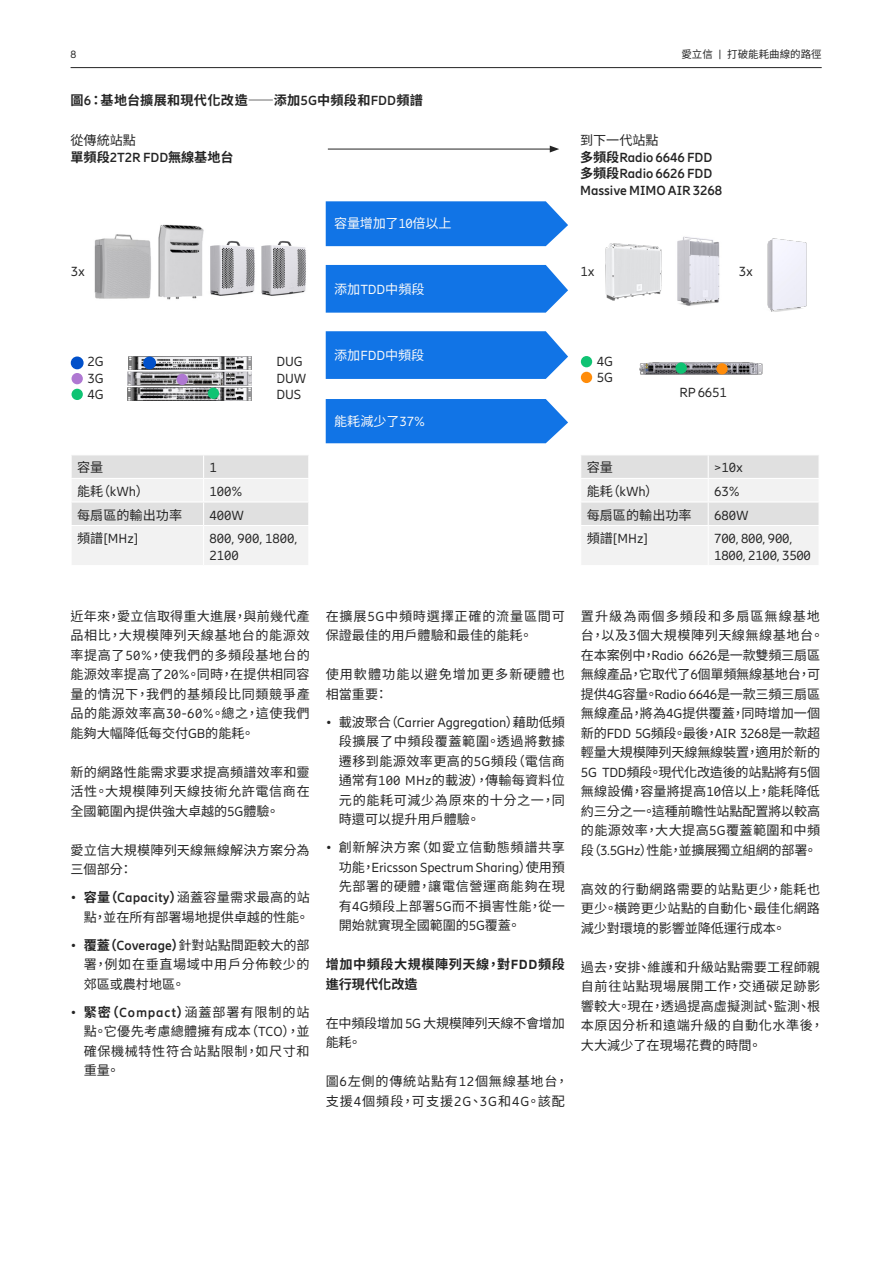
<style>
.page{position:relative;width:893px;height:1263px;background:#fff}
.page>*{position:absolute;margin:0;border:0;box-sizing:border-box;transform-origin:0 0}
.Body_copy_indent_BLA{font:13.2px/19.5px "Noto Sans CJ Ktc";letter-spacing:.015em;color:#242424;text-align:justify}
.Body_copy_indent_BLA-2{font:13.2px/19.5px "Noto Sans CJ Ktc";letter-spacing:-.015em;color:#242424}
.Body_copy_indent_BLA-3{font:13.2px/16.5px "Ericsson Hilda";letter-spacing:-.005em;color:#242424}
.Body_copy_indent_BLA-4{font:700 13.2px "Ericsson Hilda";letter-spacing:-.005em;color:#242424}
.Body_copy_indent_BLA-5{font:13.2px/19.5px "Noto Sans CJ Ktc";letter-spacing:-.005em;color:#242424;text-align:right}
.Body_copy_indent_BLA-6{font:13.2px/19.5px "Noto Sans CJ Ktc";letter-spacing:.06em;color:#242424}
.Body_copy_indent_BLA-7{font:13.2px "Noto Sans CJ Ktc";letter-spacing:-.005em;color:#fafafa}
.Graph_title_BLACK{font:700 13.2px "Noto Sans CJ Ktc";letter-spacing:.025em;color:#242424}
.Body_copy_indent_BLA-8{font:700 13.2px/19.5px "Noto Sans CJ Ktc";letter-spacing:.045em;color:#242424}
.Body_copy_indent_BLA-9{font:13.2px/19.5px "Noto Sans CJ Ktc";letter-spacing:.075em;color:#242424}
.Body_copy_indent_BLA-10{font:13.2px/19.5px "Noto Sans CJ Ktc";letter-spacing:-.02em;color:#242424}
.Body_copy_indent_BLA-11{font:700 13.2px "Noto Sans CJ Ktc";letter-spacing:-.005em;color:#242424}
.t1{font:10.5px "Noto Sans CJ Ktc";color:#242424}
.t2{font:10.5px "Ericsson Hilda";color:#242424}
.s1{font-family:"Ericsson Hilda"}
.s2{font-family:"Noto Sans CJ Ktc"}
.s3{font-weight:700}
.s4{font-family:"Ericsson Hilda";font-weight:700}
.s5{font-family:"Ericsson Hilda";font-weight:800}
</style>
<div class="page">
<hr style="left:71px;top:67px;width:751px;height:1px;background:#242424">
<img style="left:639px;top:362px;width:124px;height:13px">
<div style="left:581px;top:356px;width:11px;height:11px;background:#0fc373;border-radius:50%"></div>
<div style="left:716px;top:363px;width:12px;height:11px;background:#ff8c0a;border-radius:50%"></div>
<div style="left:581px;top:372px;width:11px;height:11px;background:#ff8c0a;border-radius:50%"></div>
<svg style="left:71px;top:455px;width:237px;height:110px"></svg>
<hr style="left:71px;top:525px;width:133px;height:1px;background:#fff">
<hr style="left:71px;top:526px;width:1px;height:39px;background:#fff">
<hr style="left:204px;top:525px;width:105px;height:1px;background:#fff">
<hr style="left:203px;top:526px;width:1px;height:39px;background:#fff">
<svg style="left:581px;top:455px;width:238px;height:110px"></svg>
<hr style="left:818px;top:502px;width:2px;height:23px;background:#fff">
<hr style="left:580px;top:525px;width:128px;height:1px;background:#fff">
<hr style="left:708px;top:525px;width:112px;height:1px;background:#fff">
<hr style="left:708px;top:526px;width:1px;height:39px;background:#fff">
<hr style="left:818px;top:526px;width:2px;height:39px;background:#fff">
<div style="left:675px;top:362px;width:12px;height:12px;background:#0fc373;border-radius:50%"></div>
<img style="left:94px;top:224px;width:212px;height:76px">
<img style="left:605px;top:243px;width:57px;height:58px">
<img style="left:677px;top:236px;width:43px;height:70px">
<img style="left:767px;top:238px;width:40px;height:74px">
<img style="left:128px;top:356px;width:124px;height:45px">
<img style="left:130px;top:371px;width:98px;height:8px">
<div style="left:72px;top:357px;width:11px;height:12px;background:#0050ca;border-radius:50%"></div>
<div style="left:71px;top:356px;width:13px;height:13px;border:2px solid #0050ca;border-radius:50%"></div>
<div style="left:177px;top:374px;width:11px;height:11px;background:#af78d2;border-radius:50%"></div>
<div style="left:72px;top:373px;width:11px;height:11px;background:#af78d2;border-radius:50%"></div>
<div style="left:144px;top:357px;width:11px;height:12px;background:#0050ca;border-radius:50%"></div>
<div style="left:143px;top:356px;width:13px;height:13px;border:2px solid #0050ca;border-radius:50%"></div>
<div style="left:72px;top:389px;width:11px;height:11px;background:#0fc373;border-radius:50%"></div>
<div style="left:208px;top:388px;width:11px;height:11px;background:#0fc373;border-radius:50%"></div>
<div style="left:326px;top:201px;width:242px;height:45px;background:#1174e6"></div>
<div style="left:326px;top:265px;width:242px;height:48px;background:#1174e6"></div>
<svg style="left:326px;top:331px;width:242px;height:48px;background:#1c7ae7"></svg>
<div style="left:326px;top:399px;width:242px;height:44px;background:#1174e6"></div>
<hr style="left:328px;top:149px;width:224px;height:1px;background:#242424">
<svg style="left:550px;top:146px;width:9px;height:6px"></svg>
<p class="t2" style="left:71px;top:48px;width:7px">8</p>
<p class="t1" style="left:681px;top:48px;width:142px">愛立信ﾠ<span class="s1">|</span>ﾠ打破能耗曲線的路徑</p>
<p class="Graph_title_BLACK" style="left:71px;top:93px;width:354px">圖<span class="s1">6</span>：基地台擴展和現代化改造⸺添加<span class="s1">5G</span>中頻段和<span class="s1">FDD</span>頻譜</p>
<p class="Body_copy_indent_BLA" style="left:71px;top:131px;width:67px">從傳統站點</p>
<p class="Body_copy_indent_BLA-11" style="left:71px;top:149px;width:164px">單頻段<span class="s1">2T2R FDD</span>無線基地台</p>
<p class="Body_copy_indent_BLA-7" style="left:334px;top:215px;width:119px">容量增加了<span class="s1">10</span>倍以上</p>
<p class="Body_copy_indent_BLA" style="left:580px;top:131px;width:80px">到下一代站點</p>
<p class="Body_copy_indent_BLA-4" style="left:580px;top:149px;width:134px"><span class="s2">多頻段</span>Radio 6646 FDD</p>
<p class="Body_copy_indent_BLA-4" style="left:580px;top:166px;width:134px"><span class="s2">多頻段</span>Radio 6626 FDD</p>
<p class="Body_copy_indent_BLA-4" style="left:580px;top:182px;width:143px">Massive MIMO AIR 3268</p>
<p class="Body_copy_indent_BLA-3" style="left:71px;top:263px;width:16px">3x</p>
<p class="Body_copy_indent_BLA-3" style="left:580px;top:263px;width:16px">1x</p>
<p class="Body_copy_indent_BLA-3" style="left:739px;top:263px;width:16px">3x</p>
<p class="Body_copy_indent_BLA-7" style="left:334px;top:281px;width:92px">添加<span class="s1">TDD</span>中頻段</p>
<p class="Body_copy_indent_BLA-3" style="left:87px;top:353px;width:18px;text-align:justify">2G 3G 4G</p>
<p class="Body_copy_indent_BLA-3" style="left:276px;top:353px;width:31px">DUG<br>DUW<br>DUS</p>
<p class="Body_copy_indent_BLA" style="left:77px;top:458px;width:28px">容量</p>
<p class="Body_copy_indent_BLA-3" style="left:210px;top:460px;width:9px">1</p>
<p class="Body_copy_indent_BLA" style="left:77px;top:482px;width:73px">能耗（<span class="s1">kWh</span>）</p>
<p class="Body_copy_indent_BLA-3" style="left:210px;top:483px;width:34px">100%</p>
<p class="Body_copy_indent_BLA" style="left:77px;top:505px;width:106px">每扇區的輸出功率</p>
<p class="Body_copy_indent_BLA-3" style="left:210px;top:507px;width:36px">400W</p>
<p class="Body_copy_indent_BLA-3" style="left:77px;top:530px;width:63px"><span class="s2">頻譜</span>[MHz]</p>
<p class="Body_copy_indent_BLA-3" style="left:210px;top:530px;width:89px">800, 900, 1800,<br>2100</p>
<p class="Body_copy_indent_BLA-7" style="left:334px;top:347px;width:92px">添加<span class="s1">FDD</span>中頻段</p>
<p class="Body_copy_indent_BLA-7" style="left:334px;top:413px;width:92px">能耗減少了<span class="s1">37%</span></p>
<p class="Body_copy_indent_BLA-3" style="left:597px;top:353px;width:18px">4G<br>5G</p>
<p class="Body_copy_indent_BLA-3" style="left:679px;top:385px;width:49px">RP 6651</p>
<p class="Body_copy_indent_BLA" style="left:587px;top:458px;width:28px">容量</p>
<p class="Body_copy_indent_BLA-3" style="left:714px;top:460px;width:30px">&gt;10x</p>
<p class="Body_copy_indent_BLA" style="left:587px;top:482px;width:73px">能耗（<span class="s1">kWh</span>）</p>
<p class="Body_copy_indent_BLA-3" style="left:714px;top:483px;width:27px">63%</p>
<p class="Body_copy_indent_BLA" style="left:587px;top:505px;width:106px">每扇區的輸出功率</p>
<p class="Body_copy_indent_BLA-3" style="left:714px;top:507px;width:36px">680W</p>
<p class="Body_copy_indent_BLA-3" style="left:587px;top:530px;width:63px"><span class="s2">頻譜</span>[MHz]</p>
<p class="Body_copy_indent_BLA-3" style="left:714px;top:530px;width:98px">700, 800, 900,<br>1800, 2100, 3500</p>
<p class="Body_copy_indent_BLA" style="left:71px;top:606px;width:241px">近年來，愛立信取得重大進展，與前幾代產品相比，大規模陣列天線基地台的能源效率提高了<span class="s1">50%</span>，使我們的多頻段基地台的能源效率提高了<span class="s1">20%</span>。同時，在提供相同容量的情況下，我們的基頻段比同類競爭產品的能源效率高<span class="s1">30-60%</span>。總之，這使我們能夠大幅降低每交付<span class="s1">GB</span>的能耗。</p>
<p class="Body_copy_indent_BLA" style="left:71px;top:762px;width:241px">新的網路性能需求要求提高頻譜效率和靈活性。大規模陣列天線技術允許電信商在全國範圍內提供強大卓越的<span class="s1">5G</span>體驗。</p>
<p class="Body_copy_indent_BLA" style="left:71px;top:840px;width:241px">愛立信大規模陣列天線無線解決方案分為三個部分：</p>
<p class="Body_copy_indent_BLA-5" style="left:71px;top:888px;width:241px"><span class="s1">•</span> <span class="s3">容量（</span><span class="s4">Capacity</span><span class="s3">）</span>涵蓋容量需求最高的站點，並在所有部署場地提供卓越的性能。</p>
<p class="Body_copy_indent_BLA" style="left:84px;top:935px;width:228px;text-indent:-13px"><span class="s1">•</span> <span class="s3">覆蓋（</span><span class="s4">Coverage</span><span class="s3">）</span>針對站點間距較大的部署，例如在垂直場域中用戶分佈較少的郊區或農村地區。</p>
<p class="Body_copy_indent_BLA" style="left:84px;top:1002px;width:228px;text-indent:-13px"><span class="s1">•</span> <span class="s3">緊密（</span><span class="s4">Compact</span><span class="s3">）</span>涵蓋部署有限制的站點。它優先考慮總體擁有成本（<span class="s1">TCO</span>），並確保機械特性符合站點限制，如尺寸和重量。</p>
<p class="Body_copy_indent_BLA" style="left:326px;top:606px;width:241px">在擴展<span class="s1">5G</span>中頻時選擇正確的流量區間可保證最佳的用戶體驗和最佳的能耗。</p>
<p class="Body_copy_indent_BLA-9" style="left:326px;top:665px;width:241px">使用軟體功能以避免增加更多新硬體也相當重要：</p>
<p class="Body_copy_indent_BLA" style="left:339px;top:712px;width:228px;text-indent:-13px"><span class="s1">•</span> 載波聚合（<span class="s1">Carrier Aggregation</span>）藉助低頻段擴展了中頻段覆蓋範圍。透過將數據遷移到能源效率更高的<span class="s1">5G</span>頻段（電信商通常有<span class="s1">100 MHz</span>的載波），傳輸每資料位元的能耗可減少為原來的十分之一，同時還可以提升用戶體驗。</p>
<p class="Body_copy_indent_BLA" style="left:339px;top:838px;width:228px;text-indent:-13px"><span class="s1">•</span> 創新解決方案（如愛立信動態頻譜共享功能，<span class="s1">Ericsson Spectrum Sharing</span>）使用預先部署的硬體，讓電信營運商能夠在現有<span class="s1">4G</span>頻段上部署<span class="s1">5G</span>而不損害性能，從一開始就實現全國範圍的<span class="s1">5G</span>覆蓋。</p>
<p class="Body_copy_indent_BLA-8" style="left:326px;top:955px;width:241px">增加中頻段大規模陣列天線，對<span class="s5">FDD</span>頻段進行現代化改造</p>
<p class="Body_copy_indent_BLA-10" style="left:326px;top:1013px;width:241px">在中頻段增加 <span class="s1">5G</span> 大規模陣列天線不會增加能耗。</p>
<p class="Body_copy_indent_BLA-6" style="left:326px;top:1072px;width:244px">圖<span class="s1">6</span>左側的傳統站點有<span class="s1">12</span>個無線基地台，支援<span class="s1">4</span>個頻段，可支援<span class="s1">2G</span>、<span class="s1">3G</span>和<span class="s1">4G</span>。該配</p>
<p class="Body_copy_indent_BLA-2" style="left:581px;top:606px;width:244px">置升級為兩個多頻段和多扇區無線基地台，以及<span class="s1">3</span>個大規模陣列天線無線基地台。在本案例中，<span class="s1">Radio 6626</span>是一款雙頻三扇區無線產品，它取代了<span class="s1">6</span>個單頻無線基地台，可提供<span class="s1">4G</span>容量。<span class="s1">Radio 6646</span>是一款三頻三扇區無線產品，將為<span class="s1">4G</span>提供覆蓋，同時增加一個新的<span class="s1">FDD 5G</span>頻段。最後，<span class="s1">AIR 3268</span>是一款超輕量大規模陣列天線無線裝置，適用於新的<br><span class="s1">5G TDD</span>頻段。現代化改造後的站點將有<span class="s1">5</span>個無線設備，容量將提高<span class="s1">10</span>倍以上，能耗降低約三分之一。這種前瞻性站點配置將以較高的能源效率，大大提高<span class="s1">5G</span>覆蓋範圍和中頻段（<span class="s1">3.5GHz</span>）性能，並擴展獨立組網的部署。</p>
<p class="Body_copy_indent_BLA" style="left:581px;top:879px;width:241px">高效的行動網路需要的站點更少，能耗也更少。橫跨更少站點的自動化、最佳化網路減少對環境的影響並降低運行成本。</p>
<p class="Body_copy_indent_BLA" style="left:581px;top:957px;width:244px;text-align:left">過去，安排、維護和升級站點需要工程師親自前往站點現場展開工作，交通碳足跡影響較大。現在，透過提高虛擬測試、監測、根本原因分析和遠端升級的自動化水準後，大大減少了在現場花費的時間。</p>
</div>
